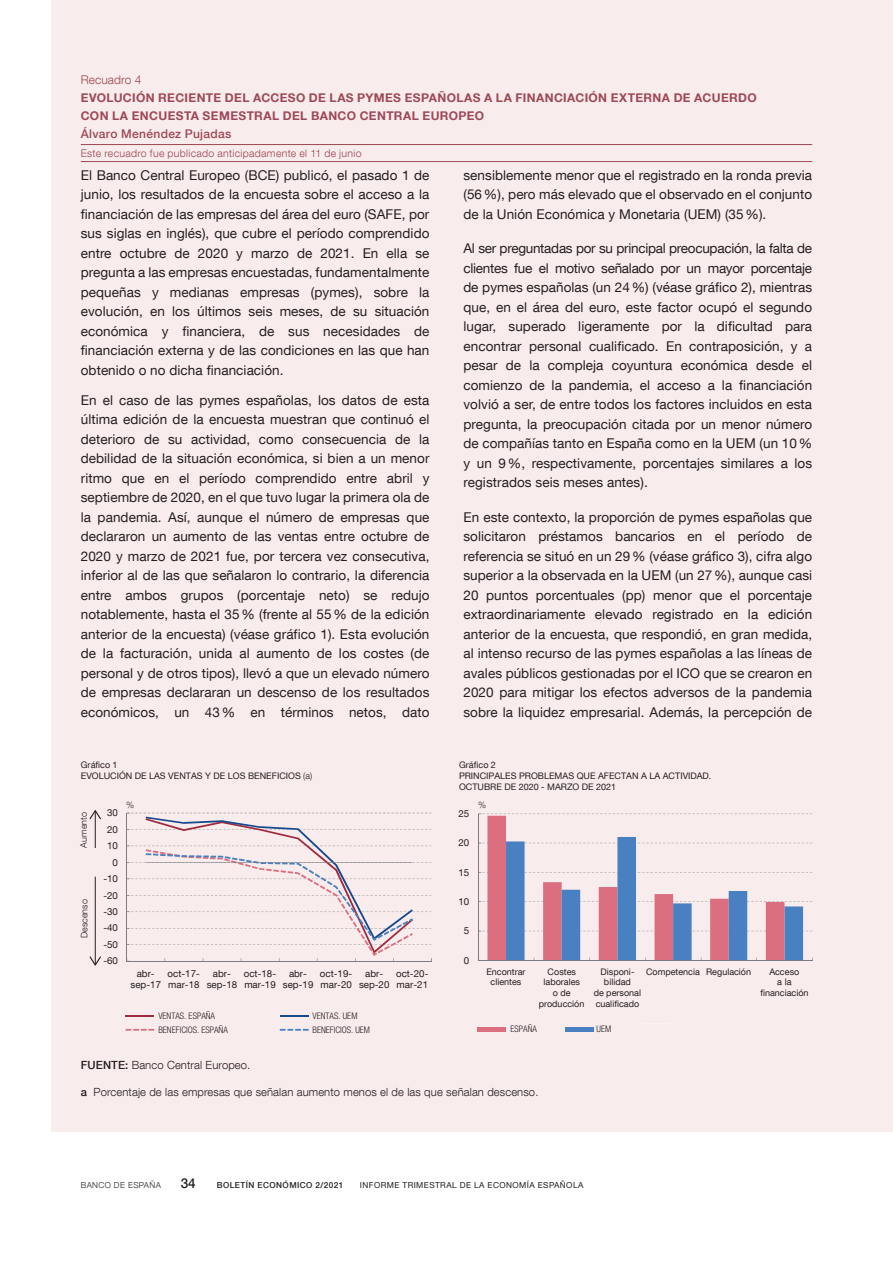
<style>
.page{position:relative;width:893px;height:1263px;background:#fff}
.page>*{position:absolute;margin:0;border:0;box-sizing:border-box;transform-origin:0 0}
.Texto_recuadro{font:13.5px/19.5px "Bd E Neue Helvetica";letter-spacing:.005em;color:#231f20;text-align:justify}
.t1{font:500 13.5px "Bd E Neue Helvetica";color:#231f20}
.t2{font:700 12px/18px "Bd E Neue Helvetica";letter-spacing:.03em;color:#9d4855}
.Autores_recuadro{font:500 12px "Bd E Neue Helvetica";letter-spacing:.025em;color:#9d4855}
.Numero_recuadro{font:300 12px "Bd E Neue Helvetica";letter-spacing:.005em;color:#9d4855}
.t3{font:300 11.25px "Bd E Neue Helvetica";letter-spacing:.01em;color:#231f20}
.Informacion_recuadro{font:300 10.5px "Bd E Neue Helvetica";letter-spacing:.03em;color:#9d4855}
.t4{font:9.75px/11.7px "Bd E Neue Helvetica";color:#231f20;text-align:center}
.t5{font:9px/10.8px "Bd E Neue Helvetica";color:#231f20;text-align:center}
.t6{font:300 condensed 9px "Bd E Neue Helvetica";color:#231f20}
.t7{font:300 9px "Bd E Neue Helvetica";color:#231f20}
.t8{font:8.25px "Bd E Neue Helvetica";letter-spacing:.05em;color:#231f20}
.t9{font:500 8.25px "Bd E Neue Helvetica";letter-spacing:.05em;color:#231f20}
.t10{font:300 8.25px "Bd E Neue Helvetica";letter-spacing:.05em;color:#231f20}
.s1{font-weight:300}
.s2{font-weight:500}
</style>
<div class="page">
<div style="left:51px;top:0;width:842px;height:1131px;background:#f9eced"></div>
<hr style="left:81px;top:161px;width:731px;height:1px;background:#9d4855">
<hr style="left:81px;top:144px;width:731px;height:1px;background:#9d4855">
<svg style="left:126px;top:813px;width:306px;height:149px"></svg>
<hr style="left:126px;top:1015px;width:28px;height:2px;background:#9f2c3f">
<hr style="left:280px;top:1015px;width:29px;height:2px;background:#17498c">
<svg style="left:126px;top:1029px;width:28px;height:2px"></svg>
<svg style="left:280px;top:1029px;width:29px;height:2px"></svg>
<svg style="left:478px;top:813px;width:335px;height:148px"></svg>
<div style="left:477px;top:1027px;width:29px;height:5px;background:#db6f7f"></div>
<div style="left:565px;top:1027px;width:29px;height:5px;background:#4880c2"></div>
<hr style="left:95px;top:877px;width:1px;height:87px;background:#231f20">
<svg style="left:90px;top:956px;width:11px;height:9px"></svg>
<hr style="left:95px;top:811px;width:1px;height:37px;background:#231f20">
<svg style="left:90px;top:810px;width:11px;height:9px"></svg>
<p class="Numero_recuadro" style="left:81px;top:72px;width:62px">Recuadro 4</p>
<h4 class="t2" style="left:81px;top:88px;width:677px">EVOLUCIÓN RECIENTE DEL ACCESO DE LAS PYMES ESPAÑOLAS A LA FINANCIACIÓN EXTERNA DE ACUERDO<br>CON LA ENCUESTA SEMESTRAL DEL BANCO CENTRAL EUROPEO</h4>
<p class="Autores_recuadro" style="left:81px;top:127px;width:152px">Álvaro Menéndez Pujadas</p>
<p class="Informacion_recuadro" style="left:81px;top:147px;width:282px">Este recuadro fue publicado anticipadamente el 11 de junio</p>
<p class="Texto_recuadro" style="left:81px;top:165px;width:350px">El Banco Central Europeo (BCE) publicó, el pasado 1 de junio, los resultados de la encuesta sobre el acceso a la financiación de las empresas del área del euro (SAFE, por sus siglas en inglés), que cubre el período comprendido entre octubre de 2020 y marzo de 2021. En ella se pregunta a las empresas encuestadas, fundamentalmente pequeñas y medianas empresas (pymes), sobre la evolución, en los últimos seis meses, de su situación económica y financiera, de sus necesidades de financiación externa y de las condiciones en las que han obtenido o no dicha financiación.</p>
<p class="Texto_recuadro" style="left:81px;top:390px;width:350px">En el caso de las pymes españolas, los datos de esta última edición de la encuesta muestran que continuó el deterioro de su actividad, como consecuencia de la debilidad de la situación económica, si bien a un menor ritmo que en el período comprendido entre abril y septiembre de 2020, en el que tuvo lugar la primera ola de la pandemia. Así, aunque el número de empresas que declararon un aumento de las ventas entre octubre de 2020 y marzo de 2021 fue, por tercera vez consecutiva, inferior al de las que señalaron lo contrario, la diferencia entre ambos grupos (porcentaje neto) se redujo notablemente, hasta el 35% (frente al 55% de la edición anterior de la encuesta) (véase gráfico 1). Esta evolución de la facturación, unida al aumento de los costes (de personal y de otros tipos), llevó a que un elevado número de empresas declararan un descenso de los resultados económicos, un 43% en términos netos, dato</p>
<p class="t5" style="left:81px;top:759px;width:233px;text-align:left">Gráfico 1<br>EVOLUCIÓN DE LAS VENTAS Y DE LOS BENEFICIOS <span class="s1">(a)</span></p>
<p class="t7" style="left:126px;top:800px;width:10px">%</p>
<p class="t7" style="left:78px;top:847px;width:37px;rotate:-90deg">Aumento</p>
<p class="t4" style="left:107px;top:807px;width:12px">30</p>
<p class="t4" style="left:107px;top:823px;width:12px">20</p>
<p class="t4" style="left:107px;top:840px;width:12px">10</p>
<p class="t4" style="left:113px;top:856px;width:7px">0</p>
<p class="t7" style="left:79px;top:938px;width:40px;rotate:-90deg">Descenso</p>
<p class="t4" style="left:103px;top:872px;width:16px">-10</p>
<p class="t4" style="left:103px;top:889px;width:16px">-20</p>
<p class="t4" style="left:103px;top:905px;width:16px">-30</p>
<p class="t4" style="left:103px;top:922px;width:16px">-40</p>
<p class="t4" style="left:103px;top:938px;width:16px">-50</p>
<p class="t4" style="left:103px;top:955px;width:16px">-60</p>
<p class="t4" style="left:131px;top:967px;width:32px">abr&shy;sep-17</p>
<p class="t4" style="left:168px;top:967px;width:34px;text-align:left">oct-17- mar-18</p>
<p class="t4" style="left:207px;top:967px;width:32px">abr&shy;sep-18</p>
<p class="t4" style="left:244px;top:967px;width:34px;text-align:left">oct-18- mar-19</p>
<p class="t4" style="left:283px;top:967px;width:32px">abr&shy;sep-19</p>
<p class="t4" style="left:320px;top:967px;width:34px;text-align:left">oct-19- mar-20</p>
<p class="t4" style="left:359px;top:967px;width:32px">abr&shy;sep-20</p>
<p class="t4" style="left:396px;top:967px;width:34px;text-align:left">oct-20- mar-21</p>
<p class="t6" style="left:158px;top:1010px;width:58px">VENTAS. ESPAÑA</p>
<p class="t6" style="left:313px;top:1010px;width:46px">VENTAS. UEM</p>
<p class="t6" style="left:158px;top:1024px;width:71px">BENEFICIOS. ESPAÑA</p>
<p class="t6" style="left:313px;top:1024px;width:59px">BENEFICIOS. UEM</p>
<p class="Texto_recuadro" style="left:463px;top:165px;width:350px">sensiblemente menor que el registrado en la ronda previa (56%), pero más elevado que el observado en el conjunto de la Unión Económica y Monetaria (UEM) (35%).</p>
<p class="Texto_recuadro" style="left:463px;top:238px;width:350px">Al ser preguntadas por su principal preocupación, la falta de clientes fue el motivo señalado por un mayor porcentaje de pymes españolas (un 24%) (véase gráfico 2), mientras que, en el área del euro, este factor ocupó el segundo lugar, superado ligeramente por la dificultad para encontrar personal cualificado. En contraposición, y a pesar de la compleja coyuntura económica desde el comienzo de la pandemia, el acceso a la financiación volvió a ser, de entre todos los factores incluidos en esta pregunta, la preocupación citada por un menor número de compañías tanto en España como en la UEM (un 10% y un 9%, respectivamente, porcentajes similares a los registrados seis meses antes).</p>
<p class="Texto_recuadro" style="left:463px;top:507px;width:350px">En este contexto, la proporción de pymes españolas que solicitaron préstamos bancarios en el período de referencia se situó en un 29% (véase gráfico 3), cifra algo superior a la observada en la UEM (un 27%), aunque casi 20 puntos porcentuales (pp) menor que el porcentaje extraordinariamente elevado registrado en la edición anterior de la encuesta, que respondió, en gran medida, al intenso recurso de las pymes españolas a las líneas de avales públicos gestionadas por el ICO que se crearon en 2020 para mitigar los efectos adversos de la pandemia sobre la liquidez empresarial. Además, la percepción de</p>
<p class="t5" style="left:459px;top:759px;width:254px;text-align:left">Gráfico 2<br>PRINCIPALES PROBLEMAS QUE AFECTAN A LA ACTIVIDAD.<br>OCTUBRE DE 2020 - MARZO DE 2021</p>
<p class="t4" style="left:458px;top:807px;width:12px">25</p>
<p class="t4" style="left:458px;top:837px;width:12px">20</p>
<p class="t4" style="left:458px;top:866px;width:12px">15</p>
<p class="t4" style="left:458px;top:895px;width:12px">10</p>
<p class="t4" style="left:464px;top:925px;width:7px">5</p>
<p class="t4" style="left:464px;top:954px;width:7px">0</p>
<p class="t7" style="left:478px;top:799px;width:10px">%</p>
<p class="t5" style="left:486px;top:966px;width:41px">Encontrar clientes</p>
<p class="t5" style="left:539px;top:966px;width:47px">Costes laborales<br>o de producción</p>
<p class="t5" style="left:594px;top:966px;width:49px">Disponi&shy;bilidad<br>de personal cualificado</p>
<p class="t5" style="left:646px;top:966px;width:107px">Competencia Regulación</p>
<p class="t5" style="left:760px;top:966px;width:50px">Acceso<br>a la financiación</p>
<p class="t6" style="left:511px;top:1024px;width:28px">ESPAÑA</p>
<p class="t6" style="left:597px;top:1024px;width:16px">UEM</p>
<p class="t3" style="left:81px;top:1058px;width:171px"><span class="s2">FUENTE:</span> Banco Central Europeo.</p>
<p class="t3" style="left:81px;top:1085px;width:459px"><span class="s2">a</span> Porcentaje de las empresas que señalan aumento menos el de las que señalan descenso.</p>
<p class="t10" style="left:81px;top:1180px;width:82px">BANCO DE ESPAÑA</p>
<p class="t1" style="left:181px;top:1175px;width:16px">34</p>
<p class="t9" style="left:217px;top:1180px;width:128px">BOLETÍN ECONÓMICO 2/2021</p>
<p class="t8" style="left:360px;top:1180px;width:225px">INFORME TRIMESTRAL DE LA ECONOMÍA ESPAÑOLA</p>
</div>
